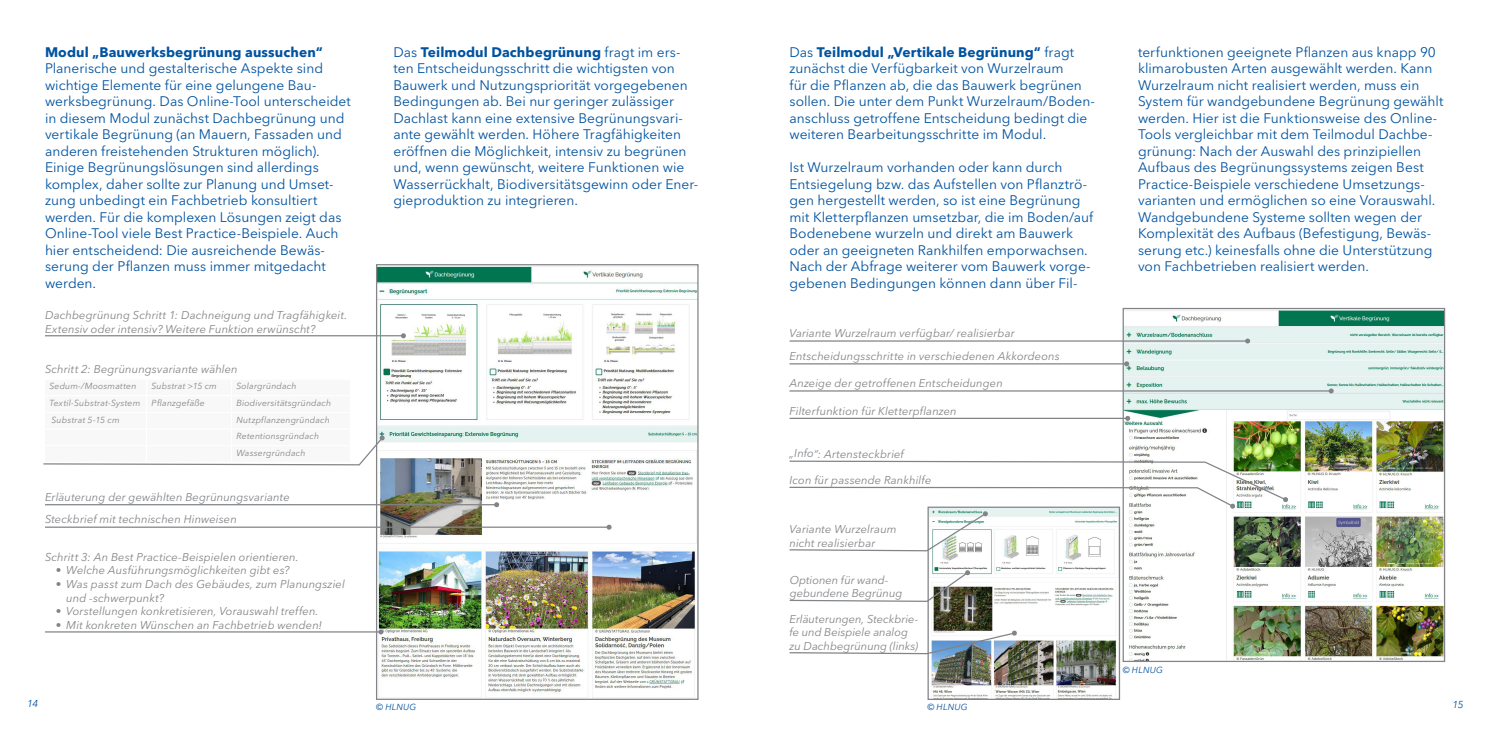
<style>
.page{position:relative;width:1489px;height:745px;background:#fff}
.page>*{position:absolute;margin:0;border:0;box-sizing:border-box;transform-origin:0 0}
.HLNUG_Fliesstext_3f{font:13.75px/16.5px "Avenir Next LT Pro";color:#0153a0}
.AufzählungGrafik{font:italic 11.25px/13.5px "Avenir Next LT Pro";letter-spacing:.005em;color:#828487}
.t1{font:italic 10px "Avenir Next LT Pro";color:#0153a0}
.t2{font:italic 8.75px "Avenir Next LT Pro";letter-spacing:.02em;color:#828487}
.HLNUG_Bildunterschrift_3f{font:italic 8.75px "Avenir Next LT Pro";letter-spacing:.025em;color:#0153a0}
.s1{font-weight:700}
</style>
<div class="page">
<img style="left:378px;top:266px;width:318px;height:431px">
<img style="left:1124px;top:310px;width:318px;height:349px">
<div style="left:1122px;top:308px;width:322px;height:353px;border:1px solid #828487"></div>
<img style="left:931px;top:551px;width:186px;height:146px">
<div style="left:927px;top:506px;width:193px;height:193px;border:1px solid #828487"></div>
<hr style="left:45px;top:335px;width:358px;height:1px;background:#828487">
<svg style="left:401px;top:333px;width:5px;height:5px"></svg>
<hr style="left:45px;top:526px;width:564px;height:1px;background:#828487">
<svg style="left:606px;top:524px;width:5px;height:5px"></svg>
<hr style="left:45px;top:503px;width:451px;height:2px;background:#828487">
<svg style="left:494px;top:502px;width:5px;height:5px"></svg>
<hr style="left:45px;top:631px;width:336px;height:1px;background:#828487">
<svg style="left:378px;top:629px;width:5px;height:5px"></svg>
<svg style="left:43px;top:361px;width:341px;height:105px"></svg>
<hr style="left:789px;top:340px;width:458px;height:1px;background:#828487">
<svg style="left:1244px;top:338px;width:5px;height:5px"></svg>
<hr style="left:789px;top:363px;width:337px;height:1px;background:#828487">
<svg style="left:1124px;top:361px;width:5px;height:5px"></svg>
<hr style="left:789px;top:390px;width:541px;height:1px;background:#828487">
<svg style="left:1328px;top:388px;width:5px;height:5px"></svg>
<hr style="left:789px;top:417px;width:338px;height:1px;background:#828487">
<svg style="left:1125px;top:415px;width:5px;height:5px"></svg>
<svg style="left:789px;top:459px;width:498px;height:92px"></svg>
<svg style="left:789px;top:570px;width:181px;height:32px"></svg>
<svg style="left:789px;top:630px;width:227px;height:24px"></svg>
<p class="HLNUG_Fliesstext_3f" style="left:45px;top:43px;width:307px"><span class="s1">Modul „Bauwerksbegrünung aussuchen“ </span>Planerische und gestalterische Aspekte sind wichtige Elemente für eine gelungene Bau&shy;werksbegrünung. Das Online-Tool unterscheidet in diesem Modul zunächst Dachbegrünung und vertikale Begrünung (an Mauern, Fassaden und anderen freistehenden Strukturen möglich).<br>Einige Begrünungslösungen sind allerdings komplex, daher sollte zur Planung und Umset&shy;zung unbedingt ein Fachbetrieb konsultiert werden. Für die komplexen Lösungen zeigt das Online-Tool viele Best Practice-Beispiele. Auch hier entscheidend: Die ausreichende Bewäs&shy;serung der Pflanzen muss immer mitgedacht werden.</p>
<p class="HLNUG_Fliesstext_3f" style="left:393px;top:43px;width:306px">Das <span class="s1">Teilmodul Dachbegrünung</span> fragt im ers&shy;ten Entscheidungsschritt die wichtigsten von Bauwerk und Nutzungspriorität vorgegebenen Bedingungen ab. Bei nur geringer zulässiger Dachlast kann eine extensive Begrünungsvari&shy;ante gewählt werden. Höhere Tragfähigkeiten eröffnen die Möglichkeit, intensiv zu begrünen und, wenn gewünscht, weitere Funktionen wie Wasserrückhalt, Biodiversitätsgewinn oder Ener&shy;gieproduktion zu integrieren.</p>
<p class="AufzählungGrafik" style="left:45px;top:308px;width:304px">Dachbegrünung Schritt 1: Dachneigung und Tragfähigkeit.<br>Extensiv oder intensiv? Weitere Funktion erwünscht?</p>
<p class="AufzählungGrafik" style="left:45px;top:362px;width:194px">Schritt 2: Begrünungsvariante wählen</p>
<p class="t2" style="left:49px;top:381px;width:88px">Sedum-/Moosmatten</p>
<p class="t2" style="left:151px;top:381px;width:67px">Substrat &gt;15 cm</p>
<p class="t2" style="left:236px;top:381px;width:61px">Solargründach</p>
<p class="t2" style="left:49px;top:397px;width:92px">Textil-Substrat-System</p>
<p class="t2" style="left:151px;top:397px;width:55px">Pflanzgefäße</p>
<p class="t2" style="left:236px;top:397px;width:96px">Biodiversitätsgründach</p>
<p class="t2" style="left:52px;top:414px;width:70px">Substrat 5-15 cm</p>
<p class="t2" style="left:236px;top:414px;width:95px">Nutzpflanzengründach</p>
<p class="t2" style="left:236px;top:431px;width:84px">Retentionsgründach</p>
<p class="t2" style="left:236px;top:447px;width:70px">Wassergründach</p>
<p class="AufzählungGrafik" style="left:45px;top:490px;width:246px">Erläuterung der gewählten Begrünungsvariante</p>
<p class="AufzählungGrafik" style="left:45px;top:512px;width:193px">Steckbrief mit technischen Hinweisen</p>
<p class="AufzählungGrafik" style="left:45px;top:550px;width:255px">Schritt 3: An Best Practice-Beispielen orientieren.</p>
<p class="AufzählungGrafik" style="left:56px;top:563px;width:235px">• Welche Ausführungsmöglichkeiten gibt es?</p>
<p class="AufzählungGrafik" style="left:66px;top:577px;width:280px;text-indent:-11px">• Was passt zum Dach des Gebäudes, zum Planungsziel und -schwerpunkt?</p>
<p class="AufzählungGrafik" style="left:56px;top:604px;width:264px">• Vorstellungen konkretisieren, Vorauswahl treffen.</p>
<p class="AufzählungGrafik" style="left:56px;top:617px;width:268px">• Mit konkreten Wünschen an Fachbetrieb wenden!</p>
<p class="HLNUG_Fliesstext_3f" style="left:789px;top:43px;width:307px">Das <span class="s1">Teilmodul „Vertikale Begrünung“</span> fragt zunächst die Verfügbarkeit von Wurzelraum<br>für die Pflanzen ab, die das Bauwerk begrünen sollen. Die unter dem Punkt Wurzelraum/Boden&shy;anschluss getroffene Entscheidung bedingt die weiteren Bearbeitungsschritte im Modul.</p>
<p class="HLNUG_Fliesstext_3f" style="left:789px;top:159px;width:305px">Ist Wurzelraum vorhanden oder kann durch Entsiegelung bzw. das Aufstellen von Pflanztrö&shy;gen hergestellt werden, so ist eine Begrünung mit Kletterpflanzen umsetzbar, die im Boden/auf Bodenebene wurzeln und direkt am Bauwerk oder an geeigneten Rankhilfen emporwachsen.<br>Nach der Abfrage weiterer vom Bauwerk vorge&shy;gebenen Bedingungen können dann über Fil-</p>
<p class="AufzählungGrafik" style="left:789px;top:321px;width:272px;line-height:22.9px">Variante Wurzelraum verfügbar/ realisierbar<br>Entscheidungsschritte in verschiedenen Akkordeons</p>
<p class="AufzählungGrafik" style="left:789px;top:376px;width:215px">Anzeige der getroffenen Entscheidungen</p>
<p class="AufzählungGrafik" style="left:789px;top:403px;width:169px">Filterfunktion für Kletterpflanzen</p>
<p class="AufzählungGrafik" style="left:789px;top:446px;width:116px">„Info“: Artensteckbrief</p>
<p class="AufzählungGrafik" style="left:789px;top:472px;width:143px">Icon für passende Rankhilfe</p>
<p class="AufzählungGrafik" style="left:789px;top:522px;width:109px">Variante Wurzelraum nicht realisierbar</p>
<p class="AufzählungGrafik" style="left:789px;top:572px;width:114px">Optionen für wand&shy;gebundene Begrünug</p>
<p class="AufzählungGrafik" style="left:789px;top:611px;width:130px">Erläuterungen, Steckbrie&shy;fe und Beispiele analog zu Dachbegrünung (links)</p>
<p class="HLNUG_Fliesstext_3f" style="left:1137px;top:43px;width:307px">terfunktionen geeignete Pflanzen aus knapp 90 klimarobusten Arten ausgewählt werden. Kann Wurzelraum nicht realisiert werden, muss ein System für wandgebundene Begrünung gewählt werden. Hier ist die Funktionsweise des Online-Tools vergleichbar mit dem Teilmodul Dachbe&shy;grünung: Nach der Auswahl des prinzipiellen Aufbaus des Begrünungssystems zeigen Best Practice-Beispiele verschiedene Umsetzungs&shy;varianten und ermöglichen so eine Vorauswahl.<br>Wandgebundene Systeme sollten wegen der Komplexität des Aufbaus (Befestigung, Bewäs&shy;serung etc.) keinesfalls ohne die Unterstützung von Fachbetrieben realisiert werden.</p>
<p class="HLNUG_Bildunterschrift_3f" style="left:1122px;top:664px;width:42px">© HLNUG</p>
<p class="t1" style="left:27px;top:697px;width:13px">14</p>
<p class="t1" style="left:1452px;top:698px;width:13px">15</p>
<p class="HLNUG_Bildunterschrift_3f" style="left:376px;top:701px;width:42px">© HLNUG</p>
<p class="HLNUG_Bildunterschrift_3f" style="left:927px;top:701px;width:42px">© HLNUG</p>
</div>
